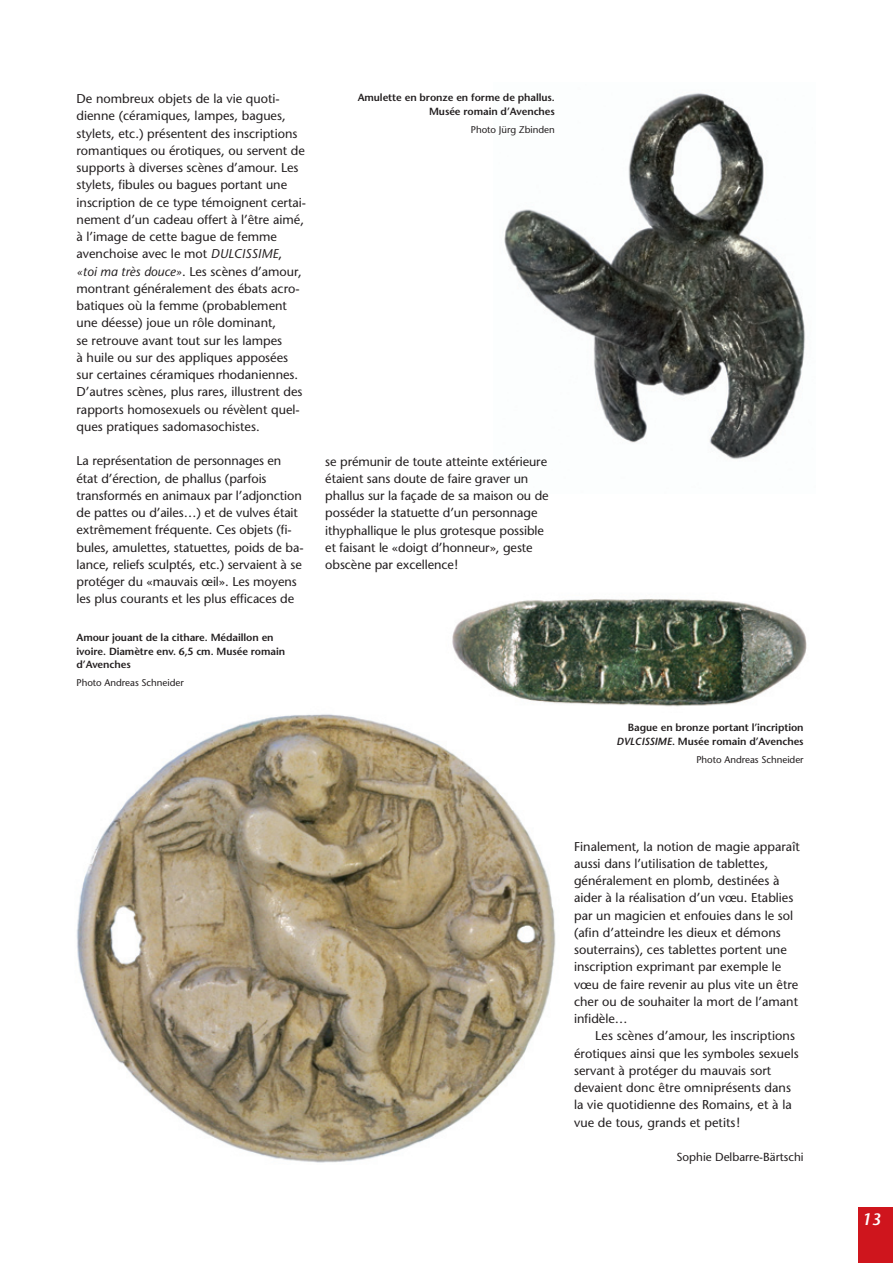
<style>
.page{position:relative;width:893px;height:1263px;background:#fff}
.page>*{position:absolute;margin:0;border:0;box-sizing:border-box;transform-origin:0 0}
.t1{font:italic 600 16.5px "Stone Sans";color:#fff}
.t2{font:12.75px/17.2px "Stone Sans";color:#231f20}
.t3{font:11.7px "Stone Sans";color:#231f20}
.t4{font:600 10.35px/13.5px "Stone Sans";letter-spacing:-.005em;color:#231f20;text-align:right}
.t5{font:9.75px "Stone Sans";letter-spacing:-.005em;color:#231f20}
.s1{font-style:italic}
</style>
<div class="page">
<div style="left:859px;top:1208px;width:34px;height:55px;background:#cf151d"></div>
<img style="left:504px;top:93px;width:301px;height:366px">
<img style="left:76px;top:714px;width:480px;height:449px">
<img style="left:452px;top:599px;width:355px;height:108px">
<p class="t2" style="left:77px;top:90px;width:231px">De nombreux objets de la vie quoti&shy;dienne (céramiques, lampes, bagues, stylets, etc.) présentent des inscriptions romantiques ou érotiques, ou servent de supports à diverses scènes d’amour. Les stylets, fibules ou bagues portant une inscription de ce type témoignent certai&shy;nement d’un cadeau offert à l’être aimé, à l’image de cette bague de femme avenchoise avec le mot <span class="s1">DULCISSIME</span>,<br><span class="s1">«toi ma très douce»</span>. Les scènes d’amour, montrant généralement des ébats acro&shy;batiques où la femme (probablement une déesse) joue un rôle dominant,<br>se retrouve avant tout sur les lampes<br>à huile ou sur des appliques apposées sur certaines céramiques rhodaniennes.<br>D’autres scènes, plus rares, illustrent des rapports homosexuels ou révèlent quel&shy;ques pratiques sadomasochistes.</p>
<p class="t2" style="left:77px;top:452px;width:229px">La représentation de personnages en état d’érection, de phallus (parfois transformés en animaux par l’adjonction de pattes ou d’ailes…) et de vulves était extrêmement fréquente. Ces objets (fi&shy;bules, amulettes, statuettes, poids de ba&shy;lance, reliefs sculptés, etc.) servaient à se protéger du «mauvais œil». Les moyens les plus courants et les plus efficaces de</p>
<p class="t4" style="left:77px;top:631px;width:210px;text-align:left">Amour jouant de la cithare. Médaillon en ivoire. Diamètre env. 6,5 cm. Musée romain d’Avenches</p>
<p class="t5" style="left:77px;top:677px;width:109px">Photo Andreas Schneider</p>
<p class="t4" style="left:358px;top:91px;width:199px">Amulette en bronze en forme de phallus.<br>Musée romain d’Avenches</p>
<p class="t5" style="left:471px;top:123px;width:86px">Photo Jürg Zbinden</p>
<p class="t2" style="left:325px;top:453px;width:225px">se prémunir de toute atteinte extérieure étaient sans doute de faire graver un phallus sur la façade de sa maison ou de posséder la statuette d’un personnage ithyphallique le plus grotesque possible et faisant le «doigt d’honneur», geste obscène par excellence!</p>
<p class="t4" style="left:616px;top:721px;width:189px">Bague en bronze portant l’incription<br><span class="s1">DVLCISSIME</span>. Musée romain d’Avenches</p>
<p class="t5" style="left:696px;top:753px;width:109px">Photo Andreas Schneider</p>
<p class="t2" style="left:574px;top:837px;width:227px">Finalement, la notion de magie apparaît aussi dans l’utilisation de tablettes, généralement en plomb, destinées à aider à la réalisation d’un vœu. Etablies par un magicien et enfouies dans le sol (afin d’atteindre les dieux et démons souterrains), ces tablettes portent une inscription exprimant par exemple le vœu de faire revenir au plus vite un être cher ou de souhaiter la mort de l’amant infidèle…</p>
<p class="t2" style="left:574px;top:1027px;width:226px;text-indent:21px">Les scènes d’amour, les inscriptions érotiques ainsi que les symboles sexuels servant à protéger du mauvais sort devaient donc être omniprésents dans la vie quotidienne des Romains, et à la vue de tous, grands et petits!</p>
<p class="t3" style="left:676px;top:1150px;width:129px">Sophie Delbarre-Bärtschi</p>
<p class="t1" style="left:862px;top:1209px;width:20px">13</p>
</div>
